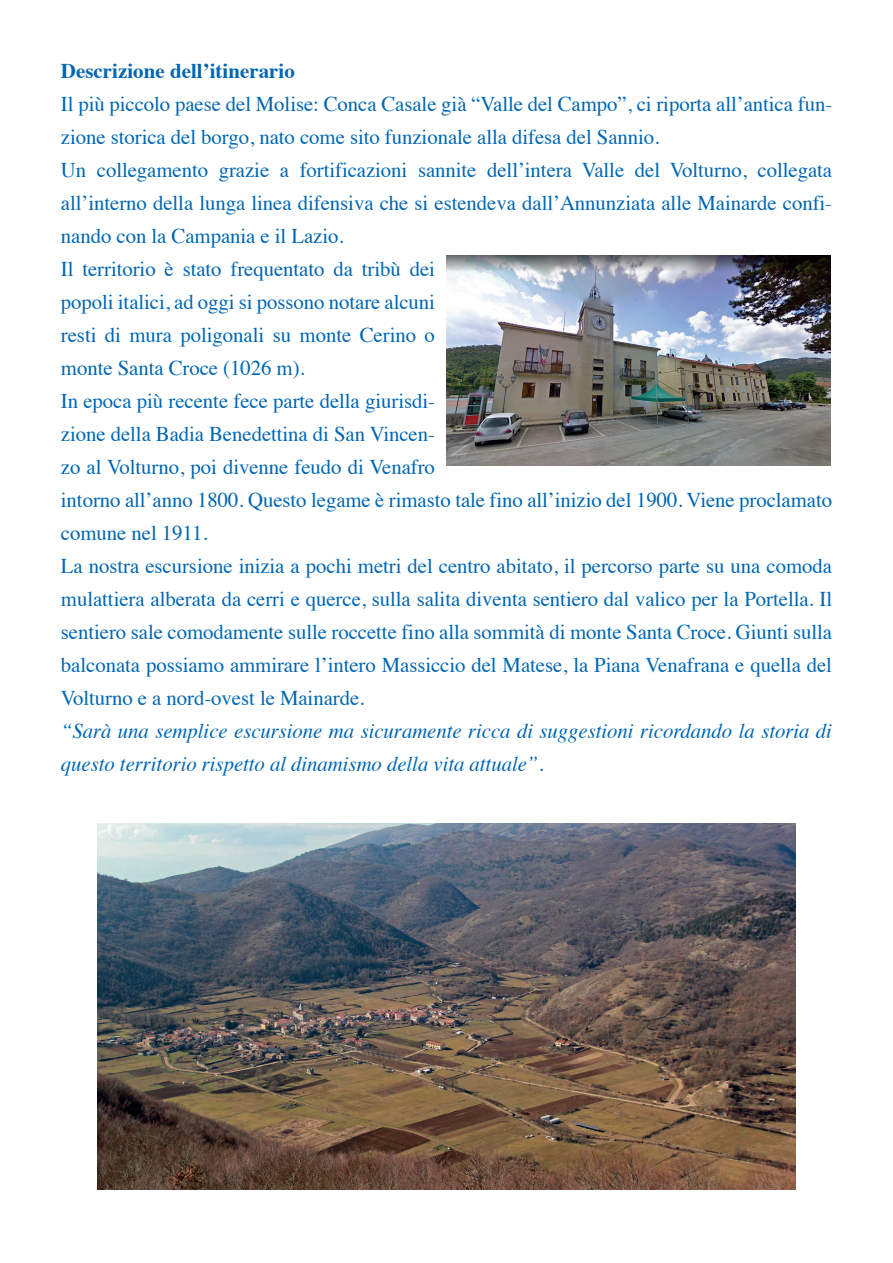
<style>
.page{position:relative;width:893px;height:1263px;background:#fff}
.page>*{position:absolute;margin:0;border:0;box-sizing:border-box;transform-origin:0 0}
.t1{font:21px/33px "Times";letter-spacing:-.005em;color:#0166b3}
.t2{font:italic 21px/33px "Times";letter-spacing:-.005em;color:#0166b3}
.t3{font:700 21px "Times";color:#0166b3}
</style>
<div class="page">
<img style="left:98px;top:823px;width:697px;height:367px">
<img style="left:447px;top:255px;width:383px;height:211px">
<p class="t3" style="left:61px;top:51px;width:235px">Descrizione dell’itinerario</p>
<p class="t1" style="left:61px;top:85px;width:773px">Il più piccolo paese del Molise: Conca Casale già “Valle del Campo”, ci riporta all’antica fun&shy;zione storica del borgo, nato come sito funzionale alla difesa del Sannio.<br>Un collegamento grazie a fortificazioni sannite dell’intera Valle del Volturno, collegata all’interno della lunga linea difensiva che si estendeva dall’Annunziata alle Mainarde confi&shy;nando con la Campania e il Lazio.<br>Il territorio è stato frequentato da tribù dei<br>popoli italici, ad oggi si possono notare alcuni<br>resti di mura poligonali su monte Cerino o<br>monte Santa Croce (1026 m).<br>In epoca più recente fece parte della giurisdi-<br>zione della Badia Benedettina di San Vincen-<br>zo al Volturno, poi divenne feudo di Venafro<br>intorno all’anno 1800. Questo legame è rimasto tale fino all’inizio del 1900. Viene proclamato comune nel 1911.<br>La nostra escursione inizia a pochi metri del centro abitato, il percorso parte su una comoda mulattiera alberata da cerri e querce, sulla salita diventa sentiero dal valico per la Portella. Il sentiero sale comodamente sulle roccette fino alla sommità di monte Santa Croce. Giunti sulla balconata possiamo ammirare l’intero Massiccio del Matese, la Piana Venafrana e quella del Volturno e a nord-ovest le Mainarde.</p>
<p class="t2" style="left:61px;top:713px;width:773px">“Sarà una semplice escursione ma sicuramente ricca di suggestioni ricordando la storia di questo territorio rispetto al dinamismo della vita attuale”.</p>
</div>
